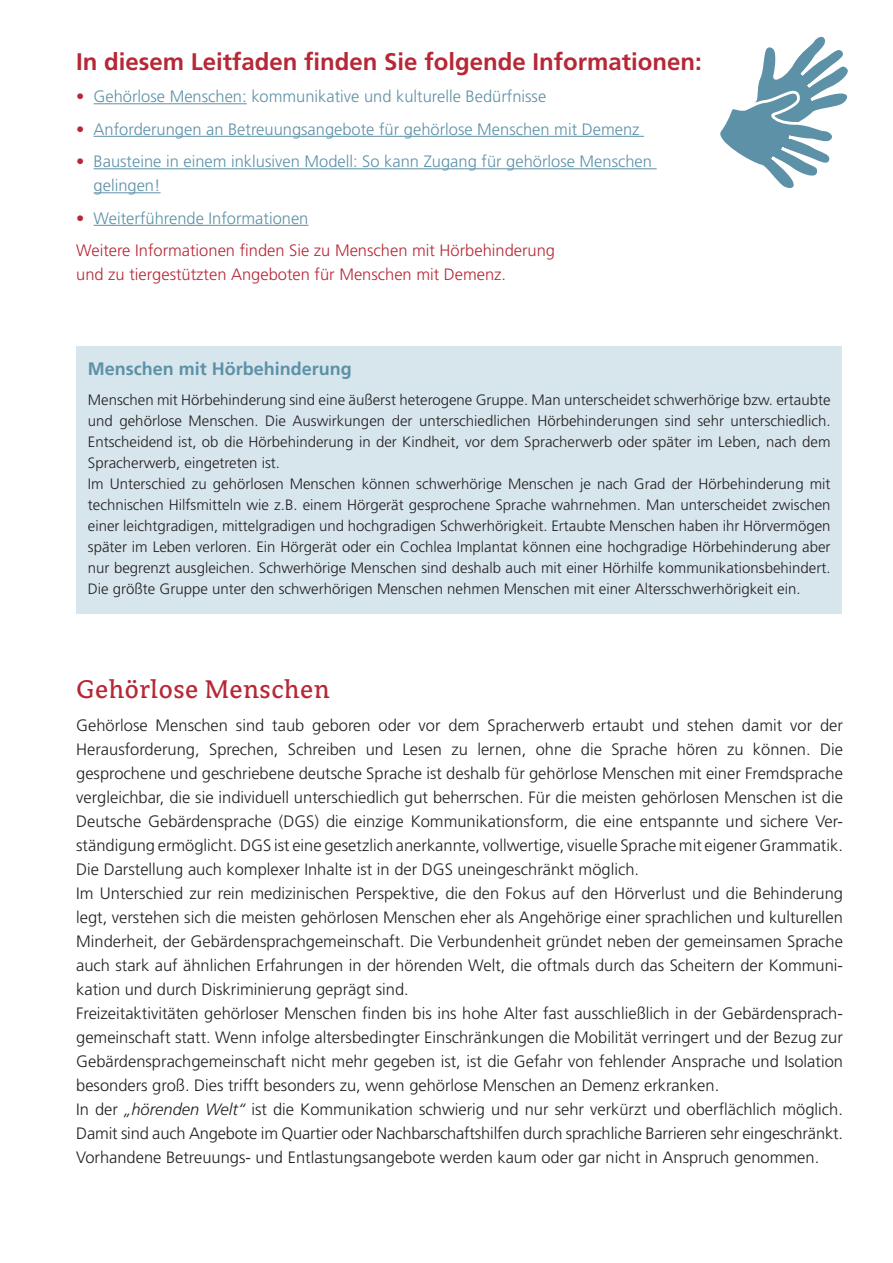
<style>
.page{position:relative;width:893px;height:1263px;background:#fff}
.page>*{position:absolute;margin:0;border:0;box-sizing:border-box;transform-origin:0 0}
.t1{font:28.5px "Avance";letter-spacing:.02em;color:#b72837}
.t2{font:700 24px "Frutiger";color:#b72837}
.t3{font:700 18px "Frutiger";color:#5d91a7}
.t4{font:300 16.5px/24px "Frutiger";color:#231f20}
.t5{font:300 16.5px/24px "Frutiger";color:#5d91a7}
.t6{font:300 16.5px/32.5px "Frutiger";color:#b72837}
.t7{font:300 15px/21px "Frutiger";color:#231f20}
.s1{color:#b72837}
.s2{color:#5d91a7}
.s3{font-style:italic}
</style>
<div class="page">
<div style="left:77px;top:346px;width:765px;height:268px;background:#d7e5ec"></div>
<hr style="left:94px;top:103px;width:153px;height:1px;background:#5d91a7">
<hr style="left:94px;top:136px;width:550px;height:1px;background:#5d91a7">
<hr style="left:94px;top:168px;width:563px;height:1px;background:#5d91a7">
<hr style="left:94px;top:192px;width:67px;height:1px;background:#5d91a7">
<hr style="left:94px;top:225px;width:214px;height:1px;background:#5d91a7">
<svg style="left:720px;top:36px;width:128px;height:152px"></svg>
<h2 class="t2" style="left:76px;top:47px;width:627px">In diesem Leitfaden finden Sie folgende Informationen:</h2>
<p class="t5" style="left:76px;top:84px;width:472px"><span class="s1">•</span> Gehörlose Menschen: kommunikative und kulturelle Bedürfnisse</p>
<p class="t5" style="left:76px;top:117px;width:565px"><span class="s1">•</span> Anforderungen an Betreuungsangebote für gehörlose Menschen mit Demenz</p>
<p class="t5" style="left:94px;top:149px;width:560px;text-indent:-17px"><span class="s1">•</span> Bausteine in einem inklusiven Modell: So kann Zugang für gehörlose Menschen gelingen!</p>
<p class="t6" style="left:76px;top:202px;width:480px">• <span class="s2">Weiterführende Informationen<br></span>Weitere Informationen finden Sie zu Menschen mit Hörbehinderung</p>
<p class="t6" style="left:76px;top:258px;width:431px">und zu tiergestützten Angeboten für Menschen mit Demenz.</p>
<p class="t3" style="left:88px;top:359px;width:266px">Menschen mit Hörbehinderung</p>
<p class="t7" style="left:88px;top:389px;width:744px">Menschen mit Hörbehinderung sind eine äußerst heterogene Gruppe. Man unterscheidet schwerhörige bzw. ertaubte und gehörlose Menschen. Die Auswirkungen der unterschiedlichen Hörbehinderungen sind sehr unterschiedlich.<br>Entscheidend ist, ob die Hörbehinderung in der Kindheit, vor dem Spracherwerb oder später im Leben, nach dem Spracherwerb, eingetreten ist.<br>Im Unterschied zu gehörlosen Menschen können schwerhörige Menschen je nach Grad der Hörbehinderung mit technischen Hilfsmitteln wie z.B. einem Hörgerät gesprochene Sprache wahrnehmen. Man unterscheidet zwischen einer leichtgradigen, mittelgradigen und hochgradigen Schwerhörigkeit. Ertaubte Menschen haben ihr Hörvermögen später im Leben verloren. Ein Hörgerät oder ein Cochlea Implantat können eine hochgradige Hörbehinderung aber nur begrenzt ausgleichen. Schwerhörige Menschen sind deshalb auch mit einer Hörhilfe kommunikationsbehindert.<br>Die größte Gruppe unter den schwerhörigen Menschen nehmen Menschen mit einer Altersschwerhörigkeit ein.</p>
<h1 class="t1" style="left:76px;top:675px;width:255px">Gehörlose Menschen</h1>
<p class="t4" style="left:76px;top:713px;width:768px">Gehörlose Menschen sind taub geboren oder vor dem Spracherwerb ertaubt und stehen damit vor der Herausforderung, Sprechen, Schreiben und Lesen zu lernen, ohne die Sprache hören zu können. Die gesprochene und geschriebene deutsche Sprache ist deshalb für gehörlose Menschen mit einer Fremdsprache vergleichbar, die sie individuell unterschiedlich gut beherrschen. Für die meisten gehörlosen Menschen ist die Deutsche Gebärdensprache (DGS) die einzige Kommunikationsform, die eine entspannte und sichere Ver&shy;ständigung ermöglicht. DGS ist eine gesetzlich anerkannte, vollwertige, visuelle Sprache mit eigener Grammatik.<br>Die Darstellung auch komplexer Inhalte ist in der DGS uneingeschränkt möglich.<br>Im Unterschied zur rein medizinischen Perspektive, die den Fokus auf den Hörverlust und die Behinderung legt, verstehen sich die meisten gehörlosen Menschen eher als Angehörige einer sprachlichen und kulturellen Minderheit, der Gebärdensprachgemeinschaft. Die Verbundenheit gründet neben der gemeinsamen Sprache auch stark auf ähnlichen Erfahrungen in der hörenden Welt, die oftmals durch das Scheitern der Kommuni&shy;kation und durch Diskriminierung geprägt sind.<br>Freizeitaktivitäten gehörloser Menschen finden bis ins hohe Alter fast ausschließlich in der Gebärdensprach&shy;gemeinschaft statt. Wenn infolge altersbedingter Einschränkungen die Mobilität verringert und der Bezug zur Gebärdensprachgemeinschaft nicht mehr gegeben ist, ist die Gefahr von fehlender Ansprache und Isolation besonders groß. Dies trifft besonders zu, wenn gehörlose Menschen an Demenz erkranken.<br>In der <span class="s3">„hörenden Welt“</span> ist die Kommunikation schwierig und nur sehr verkürzt und oberflächlich möglich.<br>Damit sind auch Angebote im Quartier oder Nachbarschaftshilfen durch sprachliche Barrieren sehr eingeschränkt.<br>Vorhandene Betreuungs- und Entlastungsangebote werden kaum oder gar nicht in Anspruch genommen.</p>
</div>
